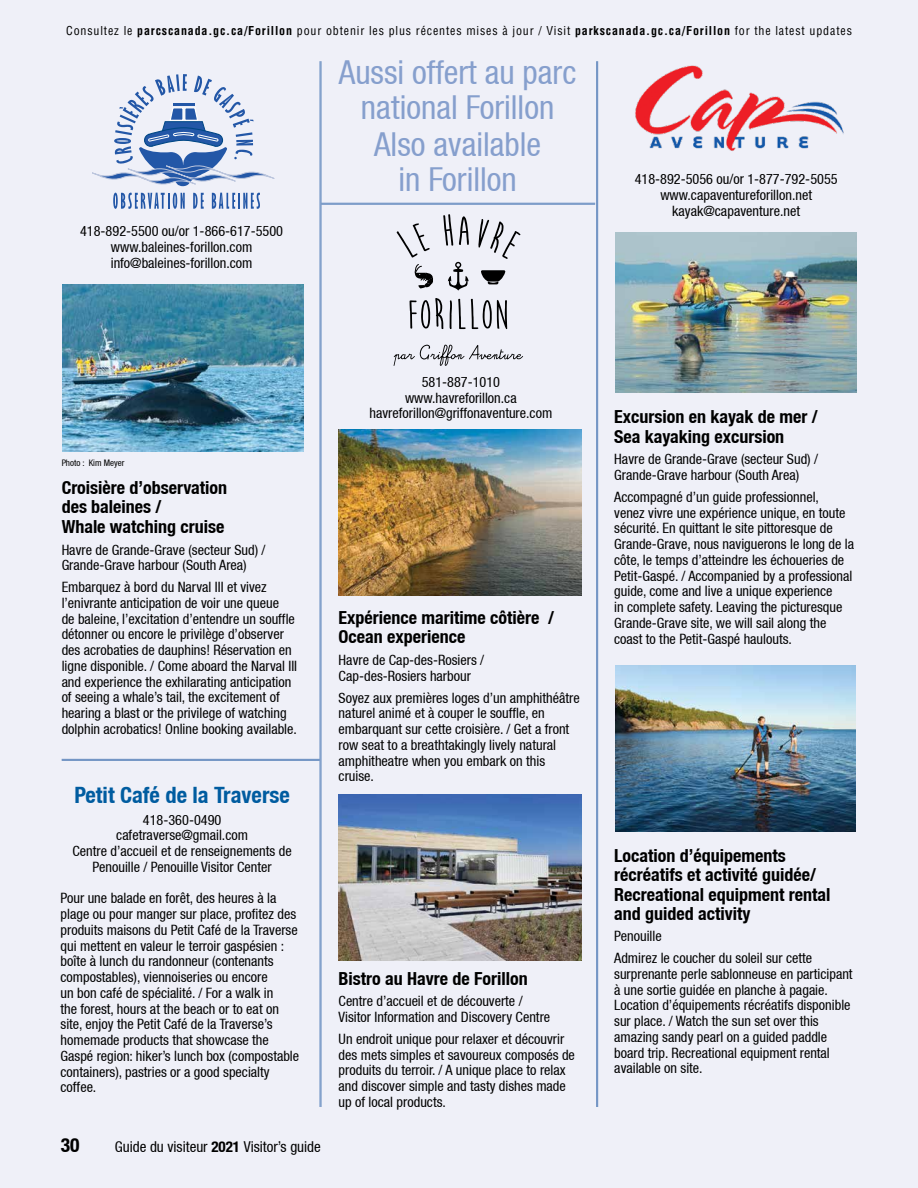
<style>
.page{position:relative;width:918px;height:1188px;background:#eff0f8}
.page>*{position:absolute;margin:0;border:0;box-sizing:border-box;transform-origin:0 0}
.t1{font:33px/34.5px "Helvetica Neue Condensed";color:#869fcd;text-align:center}
.t2{font:700 condensed 22.5px "Helvetica Neue";color:#005ca0}
.t3{font:700 condensed 19.5px "Helvetica Neue";color:#000}
.t4{font:700 condensed 18px/19.5px "Helvetica Neue";color:#000}
.t5{font:15px "Helvetica Neue Condensed";color:#000}
.t6{font:14.25px/15.8px "Helvetica Neue Condensed";color:#000}
.t7{font:condensed 12px "Helvetica LT Std";letter-spacing:.07em;color:#000}
.t8{font:9px "Helvetica Neue Condensed";color:#000}
.s1{font-weight:700}
.s2{font-family:"Helvetica Neue";font-weight:700;font-stretch:condensed}
</style>
<div class="page">
<img style="left:63px;top:285px;width:241px;height:166px">
<svg style="left:92px;top:74px;width:183px;height:135px"></svg>
<hr style="left:321px;top:61px;width:1px;height:1046px;background:#6289be">
<hr style="left:320px;top:61px;width:1px;height:1046px;background:#6289be">
<hr style="left:62px;top:760px;width:258px;height:1px;background:#6289be">
<hr style="left:62px;top:759px;width:258px;height:1px;background:#6289be">
<hr style="left:321px;top:204px;width:274px;height:1px;background:#6289be">
<hr style="left:321px;top:203px;width:274px;height:1px;background:#6289be">
<hr style="left:597px;top:61px;width:1px;height:1046px;background:#6289be">
<hr style="left:596px;top:61px;width:1px;height:1046px;background:#6289be">
<img style="left:615px;top:232px;width:241px;height:161px">
<img style="left:635px;top:65px;width:209px;height:86px">
<img style="left:615px;top:665px;width:241px;height:167px">
<img style="left:338px;top:794px;width:244px;height:167px">
<img style="left:338px;top:430px;width:244px;height:166px">
<svg style="left:481px;top:270px;width:25px;height:14px"></svg>
<svg style="left:414px;top:264px;width:19px;height:24px"></svg>
<svg style="left:397px;top:223px;width:33px;height:35px"></svg>
<svg style="left:443px;top:214px;width:10px;height:32px"></svg>
<svg style="left:459px;top:216px;width:10px;height:29px"></svg>
<svg style="left:478px;top:219px;width:43px;height:40px"></svg>
<svg style="left:410px;top:298px;width:33px;height:31px"></svg>
<svg style="left:450px;top:300px;width:2px;height:29px"></svg>
<svg style="left:458px;top:299px;width:49px;height:30px"></svg>
<svg style="left:448px;top:262px;width:21px;height:29px"></svg>
<svg style="left:394px;top:345px;width:129px;height:21px"></svg>
<p class="t7" style="left:66px;top:23px;width:787px">Consultez le <span class="s1">parcscanada.gc.ca/Forillon</span> pour obtenir les plus récentes mises à jour / Visit <span class="s1">parkscanada.gc.ca/Forillon</span> for the latest updates</p>
<p class="t6" style="left:80px;top:223px;width:204px;text-align:center">418-892-5500 ou/or 1-866-617-5500 www.baleines-forillon.com info@baleines-forillon.com</p>
<h1 class="t1" style="left:339px;top:55px;width:239px">Aussi offert au parc national Forillon</h1>
<h1 class="t1" style="left:374px;top:127px;width:169px">Also available in Forillon</h1>
<p class="t6" style="left:635px;top:171px;width:204px;text-align:center">418-892-5056 ou/or 1-877-792-5055 www.capaventureforillon.net kayak@capaventure.net</p>
<p class="t8" style="left:62px;top:458px;width:64px">Photo : Kim Meyer</p>
<p class="t4" style="left:62px;top:478px;width:167px">Croisière d’observation des baleines /<br>Whale watching cruise</p>
<p class="t6" style="left:62px;top:542px;width:205px">Havre de Grande-Grave (secteur Sud) /<br>Grande-Grave harbour (South Area)</p>
<p class="t6" style="left:62px;top:579px;width:237px">Embarquez à bord du Narval III et vivez l’enivrante anticipation de voir une queue<br>de baleine, l’excitation d’entendre un souffle détonner ou encore le privilège d’observer des acrobaties de dauphins! Réservation en ligne disponible. / Come aboard the Narval III and experience the exhilarating anticipation of seeing a whale’s tail, the excitement of hearing a blast or the privilege of watching dolphin acrobatics! Online booking available.</p>
<h2 class="t2" style="left:74px;top:781px;width:217px">Petit Café de la Traverse</h2>
<p class="t6" style="left:73px;top:812px;width:221px;text-align:center">418-360-0490<br>cafetraverse@gmail.com<br>Centre d’accueil et de renseignements de<br>Penouille / Penouille Visitor Center</p>
<p class="t6" style="left:61px;top:890px;width:240px">Pour une balade en forêt, des heures à la plage ou pour manger sur place, profitez des produits maisons du Petit Café de la Traverse qui mettent en valeur le terroir gaspésien : boîte à lunch du randonneur (contenants compostables), viennoiseries ou encore<br>un bon café de spécialité. / For a walk in<br>the forest, hours at the beach or to eat on site, enjoy the Petit Café de la Traverse’s homemade products that showcase the Gaspé region: hiker’s lunch box (compostable containers), pastries or a good specialty coffee.</p>
<h3 class="t3" style="left:61px;top:1133px;width:20px">30</h3>
<p class="t5" style="left:115px;top:1138px;width:208px">Guide du visiteur <span class="s2">2021</span> Visitor’s guide</p>
<p class="t6" style="left:369px;top:374px;width:184px;text-align:center">581-887-1010 www.havreforillon.ca havreforillon@griffonaventure.com</p>
<p class="t4" style="left:339px;top:607px;width:217px">Expérience maritime côtière /<br>Ocean experience</p>
<p class="t6" style="left:339px;top:652px;width:147px">Havre de Cap-des-Rosiers /<br>Cap-des-Rosiers harbour</p>
<p class="t6" style="left:339px;top:690px;width:243px">Soyez aux premières loges d’un amphithéâtre naturel animé et à couper le souffle, en embarquant sur cette croisière. / Get a front row seat to a breathtakingly lively natural amphitheatre when you embark on this cruise.</p>
<p class="t4" style="left:339px;top:968px;width:191px">Bistro au Havre de Forillon</p>
<p class="t6" style="left:339px;top:993px;width:213px">Centre d’accueil et de découverte /<br>Visitor Information and Discovery Centre</p>
<p class="t6" style="left:339px;top:1031px;width:238px">Un endroit unique pour relaxer et découvrir des mets simples et savoureux composés de produits du terroir. / A unique place to relax and discover simple and tasty dishes made up of local products.</p>
<p class="t4" style="left:614px;top:407px;width:205px">Excursion en kayak de mer /<br>Sea kayaking excursion</p>
<p class="t6" style="left:614px;top:451px;width:205px">Havre de Grande-Grave (secteur Sud) /<br>Grande-Grave harbour (South Area)</p>
<p class="t6" style="left:614px;top:489px;width:241px">Accompagné d’un guide professionnel,<br>venez vivre une expérience unique, en toute sécurité. En quittant le site pittoresque de Grande-Grave, nous naviguerons le long de la côte, le temps d’atteindre les échoueries de Petit-Gaspé. / Accompanied by a professional guide, come and live a unique experience<br>in complete safety. Leaving the picturesque Grande-Grave site, we will sail along the coast to the Petit-Gaspé haulouts.</p>
<p class="t4" style="left:614px;top:846px;width:218px">Location d’équipements récréatifs et activité guidée/<br>Recreational equipment rental and guided activity</p>
<p class="t6" style="left:614px;top:925px;width:200px;line-height:21.8px">Penouille<br>Admirez le coucher du soleil sur cette</p>
<p class="t6" style="left:614px;top:966px;width:240px">surprenante perle sablonneuse en participant à une sortie guidée en planche à pagaie.<br>Location d’équipements récréatifs disponible sur place. / Watch the sun set over this amazing sandy pearl on a guided paddle board trip. Recreational equipment rental available on site.</p>
</div>
